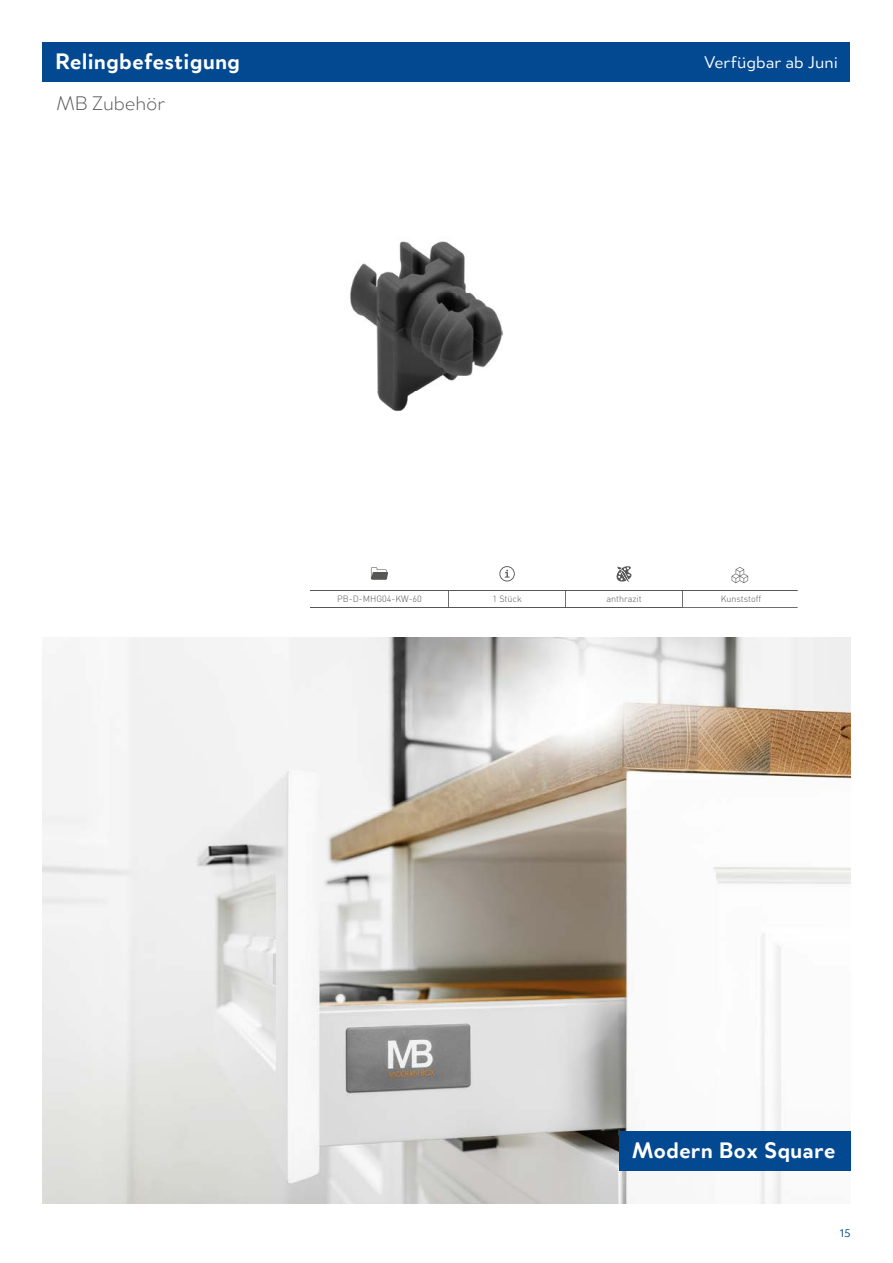
<style>
.page{position:relative;width:893px;height:1263px;background:#fff}
.page>*{position:absolute;margin:0;border:0;box-sizing:border-box;transform-origin:0 0}
.t1{font:700 24px "Merel";color:#fff}
.t2{font:300 21px "Merel";letter-spacing:-.005em;color:#575756}
.t3{font:18px "Merel";color:#fff}
.t4{font:12px "Merel";color:#034991}
.t5{font:300 9px "DIN Pro";color:#575756}
</style>
<div class="page">
<div style="left:43px;top:43px;width:807px;height:39px;background:#034991"></div>
<img style="left:350px;top:241px;width:153px;height:170px">
<hr style="left:310px;top:607px;width:139px;height:1px;background:#575756">
<hr style="left:449px;top:607px;width:117px;height:1px;background:#575756">
<svg style="left:682px;top:591px;width:1px;height:16px"></svg>
<hr style="left:682px;top:607px;width:117px;height:1px;background:#706f6f">
<hr style="left:566px;top:607px;width:116px;height:1px;background:#575756">
<svg style="left:448px;top:591px;width:1px;height:16px"></svg>
<svg style="left:565px;top:591px;width:1px;height:16px"></svg>
<hr style="left:310px;top:590px;width:139px;height:1px;background:#575756">
<hr style="left:449px;top:590px;width:117px;height:1px;background:#575756">
<hr style="left:566px;top:590px;width:116px;height:1px;background:#575756">
<hr style="left:682px;top:590px;width:118px;height:1px;background:#575756">
<svg style="left:371px;top:567px;width:17px;height:13px"></svg>
<svg style="left:499px;top:566px;width:16px;height:15px"></svg>
<svg style="left:616px;top:566px;width:16px;height:16px"></svg>
<svg style="left:732px;top:567px;width:16px;height:16px"></svg>
<img style="left:43px;top:638px;width:807px;height:565px">
<div style="left:619px;top:1132px;width:231px;height:39px;background:#034991"></div>
<h1 class="t1" style="left:55px;top:42px;width:186px">Relingbefestigung</h1>
<h3 class="t3" style="left:704px;top:49px;width:136px">Verfügbar ab Juni</h3>
<h2 class="t2" style="left:56px;top:88px;width:111px">MB Zubehör</h2>
<p class="t5" style="left:337px;top:593px;width:86px">PB-D-MHG04-KW-60</p>
<p class="t5" style="left:492px;top:593px;width:31px">1 Stück</p>
<p class="t5" style="left:606px;top:593px;width:37px">anthrazit</p>
<p class="t5" style="left:721px;top:593px;width:42px">Kunststoff</p>
<h1 class="t1" style="left:632px;top:1131px;width:205px">Modern Box Square</h1>
<h3 class="t4" style="left:840px;top:1224px;width:12px">15</h3>
</div>
